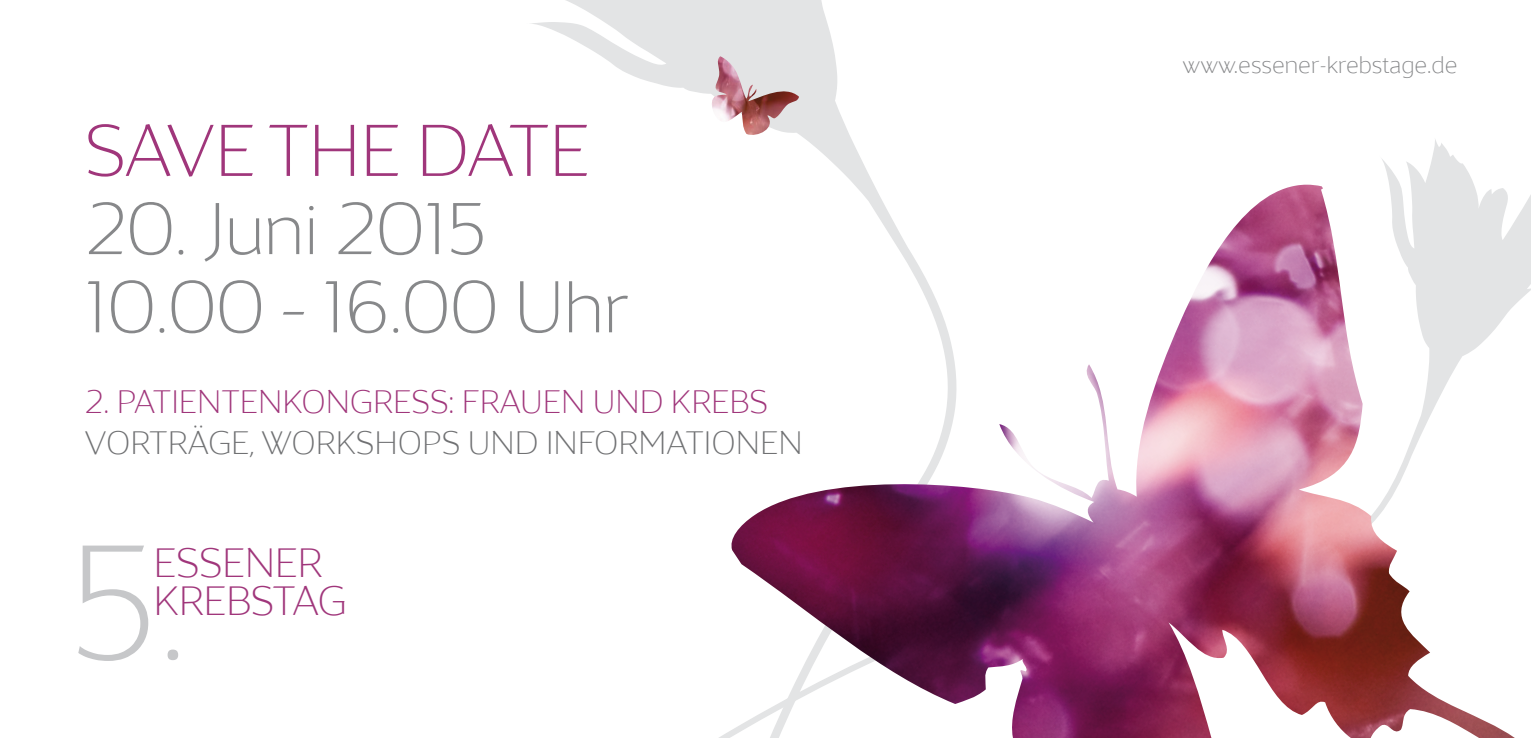
<style>
.page{position:relative;width:1531px;height:738px;background:#fff}
.page>*{position:absolute;margin:0;border:0;box-sizing:border-box;transform-origin:0 0}
.t1{font:200 167.75px "Maya Samuels";color:#c6c7c9}
.t2{font:200 75.5px/78px "Maya Samuels";letter-spacing:-.01em;color:#87888a}
.t3{font:200 75.5px "Maya Samuels";color:#a0367b}
.t4{font:200 42.5px/38px "Maya Samuels";color:#a0367b}
.t5{font:200 33.75px "Maya Samuels";color:#a0367b}
.t6{font:200 33.75px "Maya Samuels";color:#707173}
.t7{font:200 25px "Maya Samuels";color:#87888a}
</style>
<div class="page">
<svg style="left:531px;top:0;width:320px;height:138px;fill:#e3e4e5"></svg>
<svg style="left:720px;top:138px;width:811px;height:599px"></svg>
<img style="left:710px;top:56px;width:89px;height:81px">
<img style="left:728px;top:184px;width:787px;height:553px">
<h2 class="t3" style="left:84px;top:108px;width:228px">SAVE THE</h2>
<h2 class="t3" style="left:416px;top:108px;width:43px">DATE</h2>
<h2 class="t2" style="left:84px;top:189px;width:547px">20. JUNI 2015<br>10.00 – 16.00 U HR</h2>
<p class="t5" style="left:84px;top:382px;width:417px">2. PATIENTENKONGRESS: FRAUEN</p>
<p class="t5" style="left:593px;top:382px;width:23px">UND</p>
<p class="t5" style="left:671px;top:382px;width:20px">KREB</p>
<p class="t5" style="left:750px;top:382px;width:20px">S</p>
<p class="t6" style="left:84px;top:424px;width:719px">VORTRÄGE, WORKSHOPS UND I NFORMATIONEN</p>
<h1 class="t1" style="left:68px;top:509px;width:121px">5.</h1>
<p class="t4" style="left:153px;top:543px;width:94px">ESSENER<br>KREB</p>
<p class="t4" style="left:251px;top:581px;width:47px">STAG</p>
<p class="t7" style="left:1182px;top:51px;width:276px">WWW.ESSENER-KREBSTAGE.DE</p>
</div>
